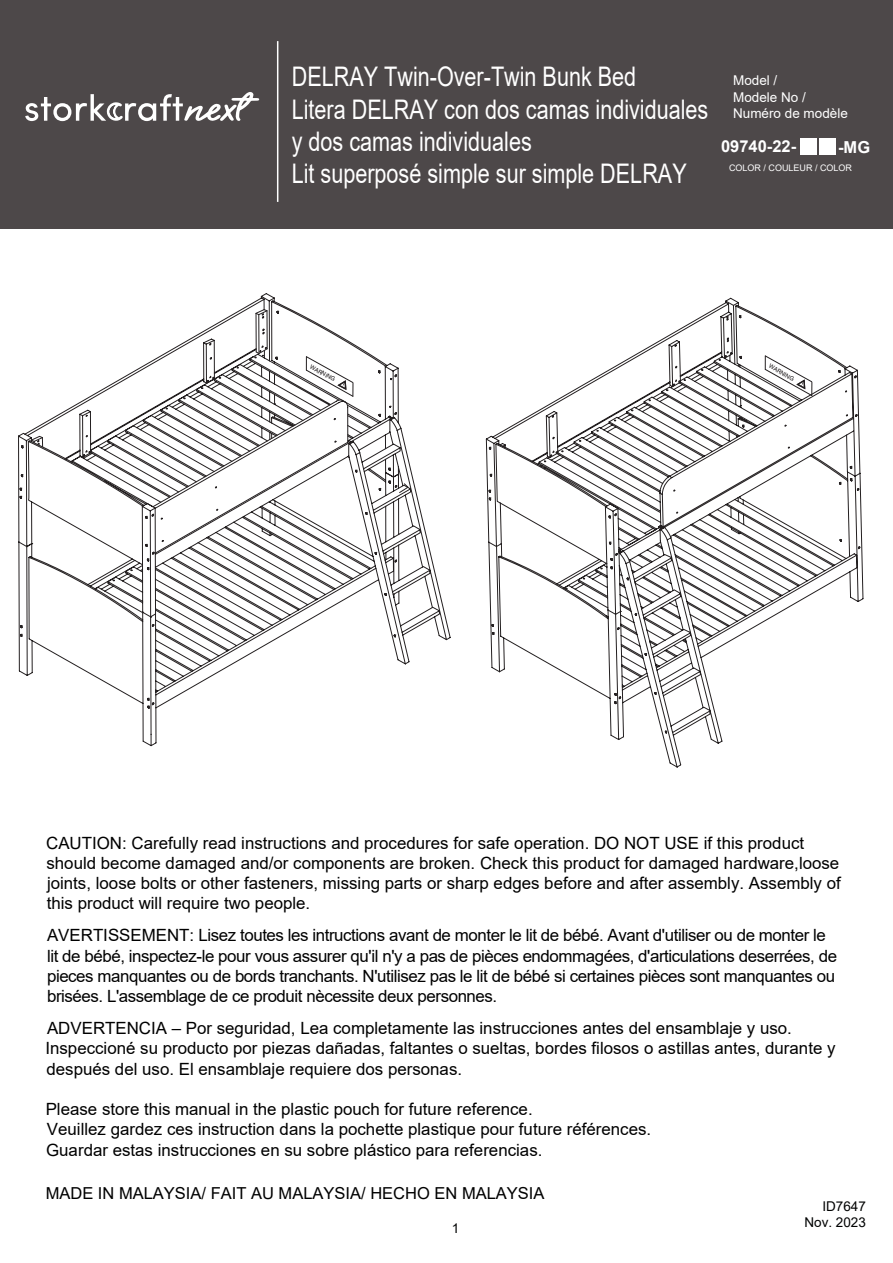
<style>
.page{position:relative;width:893px;height:1263px;background:#fff}
.page>*{position:absolute;margin:0;border:0;box-sizing:border-box;transform-origin:0 0}
.t1{font:27px/32.4px "Arial";color:#fff;scale:.8 1}
.t2{font:16.95px/20.2px "Arial";color:#000}
.t3{font:16.95px/20.2px "Arial";letter-spacing:-.025em;color:#000}
.t4{font:16.5px "Arial";color:#000}
.t5{font:700 16.5px "Arial";color:#fff}
.t6{font:13.5px/16.2px "Arial";color:#fff}
.t7{font:13.5px "Arial";color:#010202}
.t8{font:9px "Arial";color:#fff}
.t9{font:6px "Swiss 721 BT";color:#231f20}
.s1{font-style:inherit}
</style>
<div class="page">
<div style="left:0;top:0;width:893px;height:229px;background:#4d4849"></div>
<hr style="left:277px;top:41px;width:1px;height:161px;background:#fff">
<svg style="left:25px;top:92px;width:234px;height:29px"></svg>
<svg style="left:18px;top:293px;width:433px;height:454px"></svg>
<svg style="left:21px;top:445px;width:3px;height:4px"></svg>
<svg style="left:20px;top:474px;width:4px;height:4px"></svg>
<svg style="left:19px;top:487px;width:3px;height:12px"></svg>
<svg style="left:20px;top:625px;width:3px;height:12px"></svg>
<svg style="left:276px;top:310px;width:3px;height:4px"></svg>
<svg style="left:377px;top:370px;width:4px;height:4px"></svg>
<svg style="left:378px;top:413px;width:3px;height:4px"></svg>
<svg style="left:151px;top:623px;width:4px;height:5px"></svg>
<svg style="left:147px;top:697px;width:8px;height:12px"></svg>
<svg style="left:394px;top:559px;width:3px;height:4px"></svg>
<svg style="left:390px;top:374px;width:7px;height:7px"></svg>
<svg style="left:378px;top:487px;width:3px;height:5px"></svg>
<svg style="left:365px;top:512px;width:3px;height:4px"></svg>
<svg style="left:374px;top:551px;width:3px;height:4px"></svg>
<svg style="left:384px;top:593px;width:3px;height:4px"></svg>
<svg style="left:393px;top:634px;width:3px;height:4px"></svg>
<svg style="left:387px;top:467px;width:4px;height:5px"></svg>
<svg style="left:388px;top:480px;width:20px;height:13px"></svg>
<hr style="left:255px;top:313px;width:2px;height:39px;background:#231f20">
<hr style="left:258px;top:315px;width:1px;height:38px;background:#231f20">
<hr style="left:266px;top:311px;width:2px;height:38px;background:#231f20">
<svg style="left:30px;top:435px;width:14px;height:12px"></svg>
<svg style="left:255px;top:308px;width:13px;height:11px"></svg>
<svg style="left:262px;top:328px;width:3px;height:7px"></svg>
<svg style="left:485px;top:297px;width:379px;height:471px"></svg>
<svg style="left:488px;top:446px;width:4px;height:4px"></svg>
<svg style="left:489px;top:473px;width:3px;height:4px"></svg>
<svg style="left:488px;top:489px;width:3px;height:12px"></svg>
<svg style="left:608px;top:541px;width:4px;height:4px"></svg>
<svg style="left:491px;top:623px;width:4px;height:13px"></svg>
<svg style="left:849px;top:465px;width:4px;height:5px"></svg>
<svg style="left:738px;top:315px;width:4px;height:4px"></svg>
<svg style="left:738px;top:355px;width:4px;height:11px"></svg>
<svg style="left:837px;top:369px;width:4px;height:5px"></svg>
<svg style="left:844px;top:390px;width:4px;height:3px"></svg>
<svg style="left:672px;top:489px;width:4px;height:4px"></svg>
<svg style="left:675px;top:511px;width:4px;height:4px"></svg>
<svg style="left:784px;top:424px;width:3px;height:4px"></svg>
<svg style="left:787px;top:446px;width:4px;height:3px"></svg>
<svg style="left:613px;top:419px;width:4px;height:3px"></svg>
<svg style="left:579px;top:439px;width:3px;height:4px"></svg>
<svg style="left:543px;top:460px;width:4px;height:3px"></svg>
<svg style="left:608px;top:513px;width:9px;height:6px"></svg>
<svg style="left:610px;top:552px;width:8px;height:18px"></svg>
<svg style="left:617px;top:627px;width:3px;height:4px"></svg>
<svg style="left:614px;top:692px;width:8px;height:13px"></svg>
<svg style="left:854px;top:375px;width:3px;height:4px"></svg>
<svg style="left:845px;top:413px;width:13px;height:5px"></svg>
<svg style="left:849px;top:478px;width:11px;height:14px"></svg>
<svg style="left:857px;top:546px;width:4px;height:4px"></svg>
<svg style="left:626px;top:577px;width:3px;height:4px"></svg>
<svg style="left:634px;top:613px;width:3px;height:4px"></svg>
<svg style="left:644px;top:652px;width:3px;height:4px"></svg>
<svg style="left:654px;top:691px;width:3px;height:4px"></svg>
<svg style="left:664px;top:730px;width:3px;height:4px"></svg>
<svg style="left:838px;top:481px;width:4px;height:4px"></svg>
<svg style="left:839px;top:538px;width:3px;height:4px"></svg>
<svg style="left:741px;top:424px;width:4px;height:4px"></svg>
<svg style="left:726px;top:350px;width:3px;height:4px"></svg>
<svg style="left:552px;top:450px;width:3px;height:4px"></svg>
<svg style="left:85px;top:449px;width:3px;height:4px"></svg>
<svg style="left:145px;top:342px;width:213px;height:229px"></svg>
<svg style="left:764px;top:355px;width:49px;height:42px"></svg>
<svg style="left:389px;top:405px;width:8px;height:11px"></svg>
<div style="left:820px;top:138px;width:16px;height:16px;background:#fff"></div>
<div style="left:800px;top:138px;width:16px;height:16px;background:#fff"></div>
<h1 class="t1" style="left:292px;top:60px;width:522px">DELRAY Twin-Over-Twin Bunk Bed<br>Litera DELRAY con dos camas individuales y dos camas individuales<br>Lit superposé simple sur simple DELRAY</h1>
<p class="t6" style="left:733px;top:72px;width:116px">Model /<br>Modele No /<br>Numéro de modèle</p>
<p class="t5" style="left:721px;top:135px;width:77px">09740-22-</p>
<p class="t5" style="left:838px;top:135px;width:34px">-MG</p>
<p class="t8" style="left:729px;top:161px;width:124px">COLOR / COULEUR / COLOR</p>
<p class="t9" style="left:312px;top:363px;width:29px;rotate:29deg">WARNING</p>
<p class="t9" style="left:771px;top:362px;width:29px;rotate:29deg">WARNING</p>
<p class="t2" style="left:46px;top:832px;width:796px">CAUTION: Carefully read instructions and procedures for safe operation. DO NOT USE if this product should become damaged and/or components are broken. Check this product for damaged hardware,loose joints, loose bolts or other fasteners, missing parts or sharp edges before and after assembly. Assembly of this product will require two people.</p>
<p class="t3" style="left:47px;top:925px;width:791px">AVERTISSEMENT: Lisez toutes les intructions avant de monter le lit de bébé. Avant d'utiliser ou de monter le lit de bébé, inspectez-le pour vous assurer qu'il n'y a pas de pièces endommagées, d'articulations deserrées, de pieces manquantes ou de bords tranchants. N'utilisez pas le lit de bébé si certaines pièces sont manquantes ou brisées. L'assemblage de ce produit nècessite deux personnes.</p>
<p class="t2" style="left:45px;top:1018px;width:791px">ADVERTENCIA – Por seguridad, Lea completamente las instrucciones antes del ensamblaje y uso.<br>Inspeccioné su producto por piezas dañadas, faltantes o sueltas, bordes filosos o astillas antes, durante y después del uso. El ensamblaje requiere dos personas.</p>
<p class="t2" style="left:46px;top:1099px;width:607px">Please store this manual in the plastic pouch for future reference.<br>Veuillez gardez ces instruction dans la pochette plastique pour future références.<br>Guardar estas instrucciones en su sobre plástico para referencias.</p>
<p class="t4" style="left:46px;top:1181px;width:500px">MADE IN MALAYSIA/ FAIT AU MALAYSIA/ HECHO EN MALAYSIA</p>
<p class="t7" style="left:452px;top:1219px;width:9px">1</p>
<p class="t7" style="left:822px;top:1197px;width:45px">ID7647</p>
<p class="t7" style="left:804px;top:1213px;width:63px"><span class="s1">Nov</span>. 2023</p>
</div>
